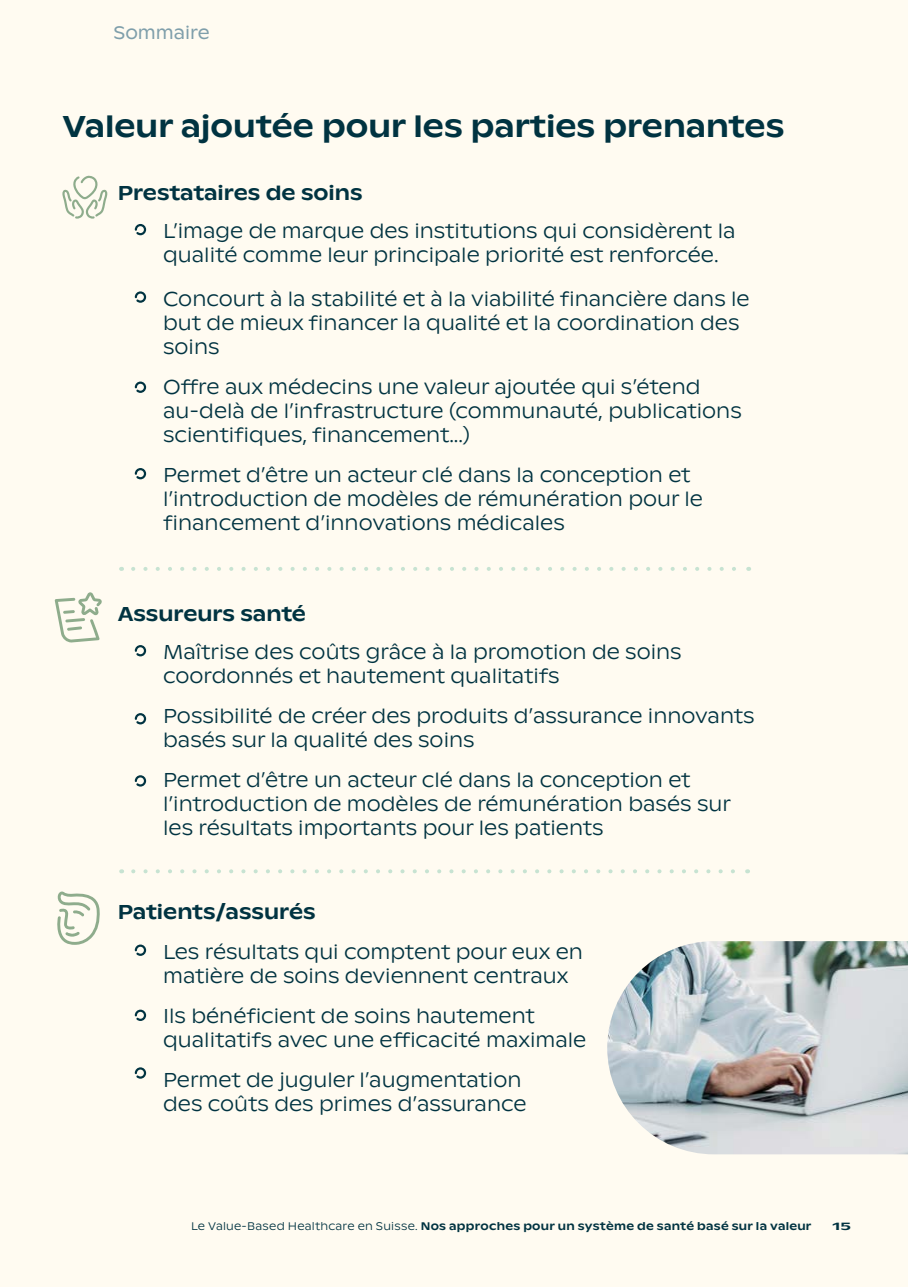
<style>
.page{position:relative;width:908px;height:1287px;background:#fff}
.page>*{position:absolute;margin:0;border:0;box-sizing:border-box;transform-origin:0 0}
.t1{font:500 30px "ABC Ginto Nord";color:#003341}
.t2{font:300 20px/24px "ABC Ginto Nord";color:#003341}
.t3{font:500 20px "ABC Ginto Nord";color:#003341}
.t4{font:18px "ABC Ginto Nord";color:#7f9fab}
.t5{font:500 11px "ABC Ginto Nord";letter-spacing:.025em;color:#003341}
.t6{font:500 11px "ABC Ginto Nord";letter-spacing:.025em;color:#003341;scale:1.5 1}
.s1{font-weight:300}
</style>
<div class="page">
<div style="left:0;top:0;width:907px;height:1287px;background:#fffbf1"></div>
<svg style="left:55px;top:592px;width:47px;height:50px"></svg>
<svg style="left:62px;top:175px;width:45px;height:44px"></svg>
<svg style="left:57px;top:891px;width:43px;height:54px"></svg>
<img style="left:607px;top:941px;width:300px;height:213px">
<svg style="left:135px;top:291px;width:11px;height:12px"></svg>
<svg style="left:135px;top:224px;width:11px;height:11px"></svg>
<svg style="left:135px;top:382px;width:11px;height:11px"></svg>
<svg style="left:135px;top:468px;width:11px;height:11px"></svg>
<svg style="left:133px;top:567px;width:603px;height:4px"></svg>
<svg style="left:133px;top:869px;width:602px;height:4px"></svg>
<svg style="left:135px;top:645px;width:11px;height:11px"></svg>
<svg style="left:135px;top:713px;width:11px;height:11px"></svg>
<svg style="left:135px;top:775px;width:11px;height:12px"></svg>
<svg style="left:135px;top:945px;width:11px;height:11px"></svg>
<svg style="left:135px;top:1010px;width:11px;height:11px"></svg>
<svg style="left:135px;top:1067px;width:11px;height:12px"></svg>
<p class="t4" style="left:113px;top:21px;width:98px">Sommaire</p>
<h1 class="t1" style="left:63px;top:108px;width:723px">Valeur ajoutée pour les parties prenantes</h1>
<p class="t3" style="left:118px;top:181px;width:246px">Prestataires de soins</p>
<p class="t2" style="left:163px;top:219px;width:573px">L’image de marque des institutions qui considèrent la qualité comme leur principale priorité est renforcée.</p>
<p class="t2" style="left:163px;top:287px;width:588px">Concourt à la stabilité et à la viabilité financière dans le but de mieux financer la qualité et la coordination des soins</p>
<p class="t2" style="left:163px;top:375px;width:580px">Offre aux médecins une valeur ajoutée qui s’étend au-delà de l’infrastructure (communauté, publications scientifiques, financement...)</p>
<p class="t2" style="left:163px;top:463px;width:541px">Permet d’être un acteur clé dans la conception et l’introduction de modèles de rémunération pour le financement d’innovations médicales</p>
<p class="t3" style="left:118px;top:602px;width:190px">Assureurs santé</p>
<p class="t2" style="left:163px;top:640px;width:520px">Maîtrise des coûts grâce à la promotion de soins coordonnés et hautement qualitatifs</p>
<p class="t2" style="left:163px;top:704px;width:592px">Possibilité de créer des produits d’assurance innovants basés sur la qualité des soins</p>
<p class="t2" style="left:163px;top:768px;width:569px">Permet d’être un acteur clé dans la conception et l’introduction de modèles de rémunération basés sur les résultats importants pour les patients</p>
<p class="t3" style="left:118px;top:900px;width:199px">Patients/assurés</p>
<p class="t2" style="left:163px;top:940px;width:421px">Les résultats qui comptent pour eux en matière de soins deviennent centraux</p>
<p class="t2" style="left:163px;top:1004px;width:424px">Ils bénéficient de soins hautement qualitatifs avec une efficacité maximale</p>
<p class="t2" style="left:163px;top:1068px;width:365px">Permet de juguler l’augmentation des coûts des primes d’assurance</p>
<p class="t5" style="left:191px;top:1220px;width:621px"><span class="s1">Le Value-Based Healthcare en Suisse.</span> Nos approches pour un système de santé basé sur la valeur</p>
<p class="t6" style="left:832px;top:1220px;width:14px">15</p>
</div>
